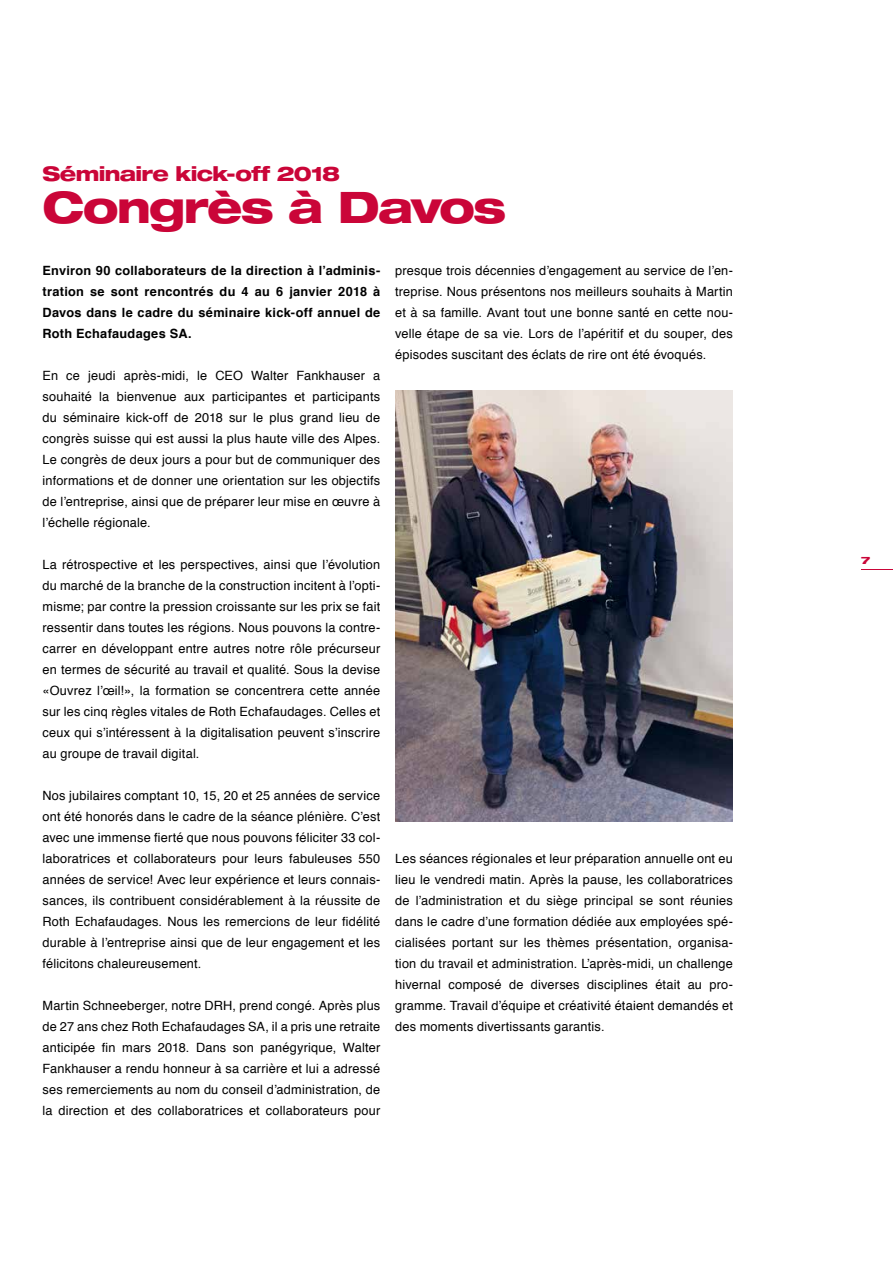
<style>
.page{position:relative;width:893px;height:1263px;background:#fff}
.page>*{position:absolute;margin:0;border:0;box-sizing:border-box;transform-origin:0 0}
.t1{font:800 expanded 43.5px "Helvetica Neue";letter-spacing:-.04em;color:#ca0538}
.t2{font:800 expanded 20.25px "Helvetica Neue";letter-spacing:-.035em;color:#ca0538}
.t3{font:12.75px/21px "Helvetica";letter-spacing:.015em;color:#000;text-align:justify}
.t4{font:700 12.75px/21px "Helvetica";letter-spacing:.025em;color:#000;text-align:justify}
.t5{font:800 expanded 10.2px "Helvetica Neue";color:#ca0538;scale:1.06 1}
</style>
<div class="page">
<hr style="left:861px;top:569px;width:32px;height:1px;background:#ca0538">
<img style="left:395px;top:391px;width:338px;height:430px">
<h2 class="t2" style="left:43px;top:161px;width:299px">Séminaire kick-off 2018</h2>
<h1 class="t1" style="left:43px;top:179px;width:465px">Congrès à Davos</h1>
<p class="t4" style="left:43px;top:260px;width:339px">Environ 90 collaborateurs de la direction à l’adminis&shy;tration se sont rencontrés du 4 au 6 janvier 2018 à Davos dans le cadre du séminaire kick-off annuel de Roth Echafaudages SA.</p>
<p class="t3" style="left:43px;top:366px;width:339px">En ce jeudi après-midi, le CEO Walter Fankhauser a souhaité la bienvenue aux participantes et participants du séminaire kick-off de 2018 sur le plus grand lieu de congrès suisse qui est aussi la plus haute ville des Alpes.<br>Le congrès de deux jours a pour but de communiquer des informations et de donner une orientation sur les objectifs de l’entreprise, ainsi que de préparer leur mise en œuvre à l’échelle régionale.</p>
<p class="t3" style="left:43px;top:555px;width:339px">La rétrospective et les perspectives, ainsi que l’évolution du marché de la branche de la construction incitent à l’opti&shy;misme; par contre la pression croissante sur les prix se fait ressentir dans toutes les régions. Nous pouvons la contre&shy;carrer en développant entre autres notre rôle précurseur en termes de sécurité au travail et qualité. Sous la devise «Ouvrez l’œil!», la formation se concentrera cette année sur les cinq règles vitales de Roth Echafaudages. Celles et ceux qui s’intéressent à la digitalisation peuvent s’inscrire au groupe de travail digital.</p>
<p class="t3" style="left:43px;top:786px;width:339px">Nos jubilaires comptant 10, 15, 20 et 25 années de service ont été honorés dans le cadre de la séance plénière. C’est avec une immense fierté que nous pouvons féliciter 33 col&shy;laboratrices et collaborateurs pour leurs fabuleuses 550 années de service! Avec leur expérience et leurs connais&shy;sances, ils contribuent considérablement à la réussite de Roth Echafaudages. Nous les remercions de leur fidélité durable à l’entreprise ainsi que de leur engagement et les félicitons chaleureusement.</p>
<p class="t3" style="left:43px;top:996px;width:339px">Martin Schneeberger, notre DRH, prend congé. Après plus de 27 ans chez Roth Echafaudages SA, il a pris une retraite anticipée fin mars 2018. Dans son panégyrique, Walter Fankhauser a rendu honneur à sa carrière et lui a adressé ses remerciements au nom du conseil d’administration, de la direction et des collaboratrices et collaborateurs pour</p>
<p class="t3" style="left:395px;top:261px;width:339px">presque trois décennies d’engagement au service de l’en&shy;treprise. Nous présentons nos meilleurs souhaits à Martin et à sa famille. Avant tout une bonne santé en cette nou&shy;velle étape de sa vie. Lors de l’apéritif et du souper, des épisodes suscitant des éclats de rire ont été évoqués.</p>
<p class="t3" style="left:395px;top:849px;width:339px">Les séances régionales et leur préparation annuelle ont eu lieu le vendredi matin. Après la pause, les collaboratrices de l’administration et du siège principal se sont réunies dans le cadre d’une formation dédiée aux employées spé&shy;cialisées portant sur les thèmes présentation, organisa&shy;tion du travail et administration. L’après-midi, un challenge hivernal composé de diverses disciplines était au pro&shy;gramme. Travail d’équipe et créativité étaient demandés et des moments divertissants garantis.</p>
<p class="t5" style="left:861px;top:554px;width:10px">7</p>
</div>
